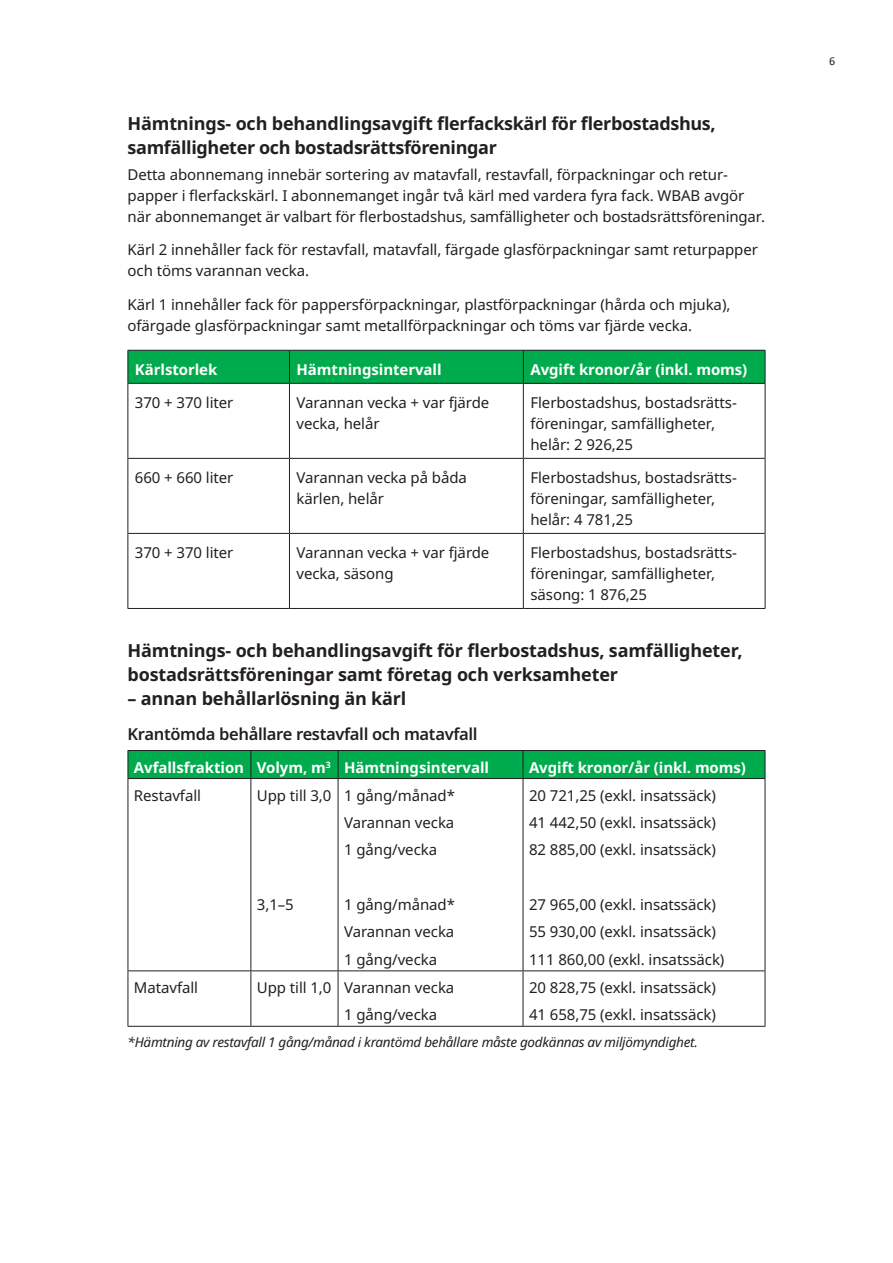
<style>
.page{position:relative;width:893px;height:1263px;background:#fff}
.page>*{position:absolute;margin:0;border:0;box-sizing:border-box;transform-origin:0 0}
.t1{font:700 18px/24px "Noto Sans";letter-spacing:-.01em;color:#231f20}
.t2{font:600 16.5px "Noto Sans";letter-spacing:-.02em;color:#231f20}
.t3{font:15px/21px "Noto Sans";letter-spacing:-.005em;color:#231f20}
.t4{font:700 15px "Noto Sans";letter-spacing:-.005em;color:#fff}
.t5{font:italic 13.5px "Noto Sans";letter-spacing:-.02em;color:#231f20}
.t6{font:12px "Calibri";color:#231f20}
</style>
<div class="page">
<div style="left:129px;top:351px;width:394px;height:32px;background:#00ab4d"></div>
<div style="left:523px;top:350px;width:242px;height:33px;background:#00ab4d"></div>
<hr style="left:128px;top:350px;width:161px;height:1px;background:#231f20">
<hr style="left:289px;top:350px;width:234px;height:1px;background:#231f20">
<hr style="left:523px;top:350px;width:242px;height:1px;background:#231f20">
<hr style="left:128px;top:383px;width:161px;height:1px;background:#231f20">
<hr style="left:289px;top:383px;width:234px;height:1px;background:#231f20">
<hr style="left:523px;top:383px;width:242px;height:1px;background:#231f20">
<hr style="left:128px;top:458px;width:161px;height:1px;background:#231f20">
<hr style="left:289px;top:458px;width:234px;height:1px;background:#231f20">
<hr style="left:523px;top:458px;width:242px;height:1px;background:#231f20">
<hr style="left:128px;top:533px;width:161px;height:1px;background:#231f20">
<hr style="left:289px;top:533px;width:234px;height:1px;background:#231f20">
<hr style="left:523px;top:533px;width:242px;height:1px;background:#231f20">
<hr style="left:128px;top:608px;width:161px;height:1px;background:#231f20">
<hr style="left:289px;top:608px;width:234px;height:1px;background:#231f20">
<hr style="left:523px;top:608px;width:242px;height:1px;background:#231f20">
<hr style="left:128px;top:351px;width:1px;height:32px;background:#231f20">
<hr style="left:289px;top:351px;width:1px;height:32px;background:#231f20">
<hr style="left:523px;top:351px;width:1px;height:32px;background:#231f20">
<hr style="left:765px;top:351px;width:1px;height:32px;background:#231f20">
<hr style="left:128px;top:383px;width:1px;height:75px;background:#231f20">
<hr style="left:289px;top:384px;width:1px;height:74px;background:#231f20">
<hr style="left:523px;top:384px;width:1px;height:74px;background:#231f20">
<hr style="left:765px;top:383px;width:1px;height:75px;background:#231f20">
<hr style="left:128px;top:458px;width:1px;height:75px;background:#231f20">
<hr style="left:289px;top:459px;width:1px;height:74px;background:#231f20">
<hr style="left:523px;top:459px;width:1px;height:74px;background:#231f20">
<hr style="left:765px;top:458px;width:1px;height:75px;background:#231f20">
<hr style="left:128px;top:533px;width:1px;height:75px;background:#231f20">
<hr style="left:289px;top:534px;width:1px;height:74px;background:#231f20">
<hr style="left:523px;top:534px;width:1px;height:74px;background:#231f20">
<hr style="left:765px;top:533px;width:1px;height:75px;background:#231f20">
<div style="left:128px;top:750px;width:638px;height:28px;background:#00ab4d"></div>
<hr style="left:128px;top:778px;width:123px;height:1px;background:#231f20">
<hr style="left:128px;top:779px;width:1px;height:191px;background:#231f20">
<hr style="left:251px;top:778px;width:87px;height:1px;background:#231f20">
<hr style="left:250px;top:779px;width:1px;height:191px;background:#231f20">
<hr style="left:338px;top:778px;width:185px;height:1px;background:#231f20">
<hr style="left:338px;top:779px;width:1px;height:191px;background:#231f20">
<hr style="left:523px;top:778px;width:242px;height:1px;background:#231f20">
<hr style="left:523px;top:779px;width:1px;height:191px;background:#231f20">
<hr style="left:765px;top:779px;width:1px;height:191px;background:#231f20">
<hr style="left:128px;top:970px;width:123px;height:1px;background:#231f20">
<hr style="left:128px;top:971px;width:1px;height:55px;background:#231f20">
<hr style="left:251px;top:970px;width:87px;height:1px;background:#231f20">
<hr style="left:250px;top:971px;width:1px;height:55px;background:#231f20">
<hr style="left:338px;top:970px;width:185px;height:1px;background:#231f20">
<hr style="left:338px;top:971px;width:1px;height:55px;background:#231f20">
<hr style="left:523px;top:970px;width:242px;height:1px;background:#231f20">
<hr style="left:523px;top:971px;width:1px;height:55px;background:#231f20">
<hr style="left:765px;top:971px;width:1px;height:55px;background:#231f20">
<hr style="left:128px;top:1026px;width:123px;height:1px;background:#231f20">
<hr style="left:251px;top:1026px;width:87px;height:1px;background:#231f20">
<hr style="left:338px;top:1026px;width:185px;height:1px;background:#231f20">
<hr style="left:523px;top:1026px;width:242px;height:1px;background:#231f20">
<p class="t1" style="left:128px;top:112px;width:590px">Hämtnings- och behandlingsavgift flerfackskärl för flerbostadshus, samfälligheter och bostadsrättsföreningar</p>
<p class="t3" style="left:128px;top:164px;width:639px">Detta abonnemang innebär sortering av matavfall, restavfall, förpackningar och retur&shy;papper i flerfackskärl. I abonnemanget ingår två kärl med vardera fyra fack. WBAB avgör när abonnemanget är valbart för flerbostadshus, samfälligheter och bostadsrättsföreningar.</p>
<p class="t3" style="left:128px;top:240px;width:632px">Kärl 2 innehåller fack för restavfall, matavfall, färgade glasförpackningar samt returpapper och töms varannan vecka.</p>
<p class="t3" style="left:128px;top:294px;width:604px">Kärl 1 innehåller fack för pappersförpackningar, plastförpackningar (hårda och mjuka), ofärgade glasförpackningar samt metallförpackningar och töms var fjärde vecka.</p>
<p class="t4" style="left:135px;top:359px;width:84px">Kärlstorlek</p>
<p class="t4" style="left:297px;top:359px;width:147px">Hämtningsintervall</p>
<p class="t4" style="left:530px;top:359px;width:218px">Avgift kronor/år (inkl. moms)</p>
<p class="t3" style="left:135px;top:392px;width:100px">370 + 370 liter</p>
<p class="t3" style="left:297px;top:392px;width:194px">Varannan vecka + var fjärde vecka, helår</p>
<p class="t3" style="left:530px;top:392px;width:208px">Flerbostadshus, bostadsrätts&shy;föreningar, samfälligheter, helår: 2 926,25</p>
<p class="t3" style="left:135px;top:467px;width:100px">660 + 660 liter</p>
<p class="t3" style="left:297px;top:467px;width:172px">Varannan vecka på båda kärlen, helår</p>
<p class="t3" style="left:530px;top:467px;width:208px">Flerbostadshus, bostadsrätts&shy;föreningar, samfälligheter, helår: 4 781,25</p>
<p class="t3" style="left:135px;top:542px;width:100px">370 + 370 liter</p>
<p class="t3" style="left:297px;top:542px;width:194px">Varannan vecka + var fjärde vecka, säsong</p>
<p class="t3" style="left:530px;top:542px;width:208px">Flerbostadshus, bostadsrätts&shy;föreningar, samfälligheter, säsong: 1 876,25</p>
<p class="t1" style="left:128px;top:638px;width:617px">Hämtnings- och behandlingsavgift för flerbostadshus, samfälligheter, bostadsrättsföreningar samt företag och verksamheter</p>
<p class="t1" style="left:128px;top:686px;width:280px">– annan behållarlösning än kärl</p>
<p class="t2" style="left:128px;top:722px;width:352px">Krantömda behållare restavfall och matavfall</p>
<p class="t4" style="left:134px;top:756px;width:357px">Avfallsfraktion Volym, m<sup>3</sup> Hämtningsintervall</p>
<p class="t4" style="left:529px;top:756px;width:218px">Avgift kronor/år (inkl. moms)</p>
<p class="t3" style="left:134px;top:785px;width:69px">Restavfall</p>
<p class="t3" style="left:257px;top:785px;width:76px">Upp till 3,0</p>
<p class="t3" style="left:344px;top:782px;width:112px;line-height:27.3px;text-align:justify">1 gång/månad* Varannan vecka 1 gång/vecka</p>
<p class="t3" style="left:344px;top:891px;width:112px;line-height:27.3px;text-align:justify">1 gång/månad* Varannan vecka 1 gång/vecka</p>
<p class="t3" style="left:529px;top:782px;width:188px;line-height:27.3px;text-align:justify">20 721,25 (exkl. insatssäck)<br>41 442,50 (exkl. insatssäck)<br>82 885,00 (exkl. insatssäck)</p>
<p class="t3" style="left:529px;top:891px;width:197px;line-height:27.3px">27 965,00 (exkl. insatssäck)<br>55 930,00 (exkl. insatssäck)<br>111 860,00 (exkl. insatssäck)</p>
<p class="t3" style="left:257px;top:894px;width:38px">3,1–5</p>
<p class="t3" style="left:134px;top:977px;width:66px">Matavfall</p>
<p class="t3" style="left:344px;top:974px;width:112px;line-height:27.5px;text-indent:-87px">Upp till 1,0 Varannan vecka<br>1 gång/vecka</p>
<p class="t3" style="left:529px;top:974px;width:188px;line-height:27.3px">20 828,75 (exkl. insatssäck)<br>41 658,75 (exkl. insatssäck)</p>
<p class="t5" style="left:128px;top:1033px;width:572px">*Hämtning av restavfall 1 gång/månad i krantömd behållare måste godkännas av miljömyndighet.</p>
<p class="t6" style="left:829px;top:52px;width:8px">6</p>
</div>
